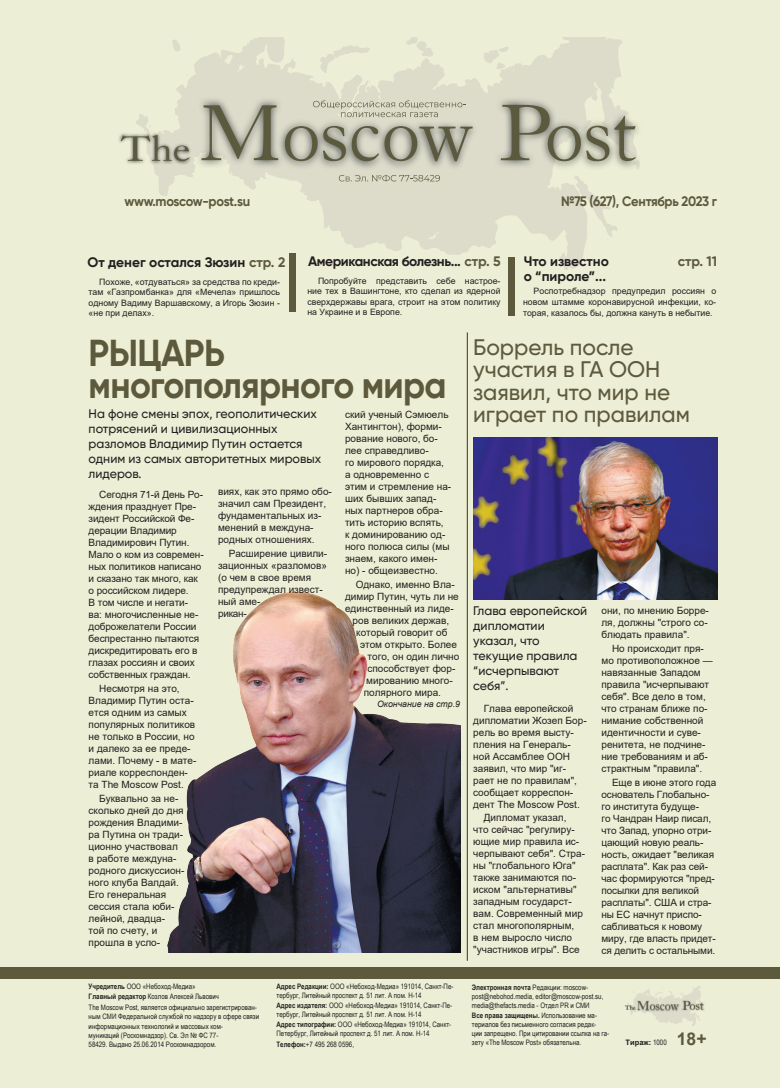
<style>
.page{position:relative;width:780px;height:1088px;background:#eceed5}
.page>*{position:absolute;margin:0;border:0;box-sizing:border-box;transform-origin:0 0}
.заголовок{font:700 37.5px "Gilroy";letter-spacing:-.02em;color:#5d593d;scale:.94 1}
.заголовок_3{font:500 22.5px/22.5px "Gilroy";color:#5d593d}
.t1{font:700 17.5px "Arial";color:#5d593d}
.анонс{font:700 13.75px "Gilroy";letter-spacing:-.005em;color:#231f20}
.заголовок-2{font:700 13.75px "Gilroy";letter-spacing:-.03em;color:#5d593d;scale:.94 1}
.анонс-2{font:700 13.75px "Gilroy";letter-spacing:-.03em;color:#231f20}
.анонс-3{font:700 13.75px "Gilroy";color:#5d593d}
.врезка{font:500 12.5px/15px "Gilroy";color:#231f20}
.text{font:10px/12px "Arial";color:#231f20}
.text-2{font:8.75px/10.5px "Arial";color:#231f20;text-align:justify}
.подпись_фото{font:italic 8.75px "Arial";color:#231f20}
.t2{font:7.5px/8.8px "Arial Narrow";color:#231f20}
.t3{font:700 7.5px "Arial";color:#231f20}
.s1{color:#5d593d}
.s2{font-weight:700}
.s3{font-family:"Arial Narrow";font-weight:400}
</style>
<div class="page">
<svg style="left:625px;top:986px;width:79px;height:40px"></svg>
<div style="left:0;top:967px;width:780px;height:11px;background:#5d593d"></div>
<svg style="left:136px;top:37px;width:486px;height:233px"></svg>
<img style="left:119px;top:129px;width:69px;height:39px">
<svg style="left:121px;top:135px;width:67px;height:26px"></svg>
<img style="left:188px;top:92px;width:297px;height:85px">
<svg style="left:201px;top:105px;width:77px;height:55px;background:#a7a694"></svg>
<svg style="left:285px;top:126px;width:32px;height:35px"></svg>
<svg style="left:323px;top:126px;width:23px;height:35px"></svg>
<svg style="left:352px;top:126px;width:120px;height:35px;background:#a3a391"></svg>
<img style="left:487px;top:91px;width:153px;height:85px">
<svg style="left:501px;top:105px;width:134px;height:56px;background:#b0b09d"></svg>
<svg style="left:339px;top:175px;width:101px;height:7px"></svg>
<svg style="left:313px;top:100px;width:153px;height:17px;background:#cbcab7"></svg>
<div style="left:289px;top:253px;width:7px;height:59px;background:#5d593d"></div>
<div style="left:508px;top:257px;width:7px;height:58px;background:#5d593d"></div>
<hr style="left:466px;top:332px;width:2px;height:629px;background:#5d593d">
<img style="left:473px;top:438px;width:244px;height:162px">
<img style="left:167px;top:592px;width:294px;height:360px">
<p class="заголовок-2" style="left:124px;top:193px;width:135px">www.moscow-post.su</p>
<p class="заголовок-2" style="left:561px;top:193px;width:167px">№75 (627), Сентябрь 2023 г</p>
<p class="анонс" style="left:87px;top:253px;width:199px">От денег остался Зюзин <span class="s1">стр. 2</span></p>
<p class="text-2" style="left:89px;top:276px;width:193px;text-indent:11px">Похоже, «отдуваться» за средства по креди&shy;там «Газпромбанка» для «Мечела» пришлось одному Вадиму Варшавскому, а Игорь Зюзин - «не при делах».</p>
<p class="анонс-2" style="left:308px;top:252px;width:194px">Американская болезнь... <span class="s1">стр. 5</span></p>
<p class="text-2" style="left:307px;top:275px;width:195px;text-indent:11px">Попробуйте представить себе настрое&shy;ние тех в Вашингтоне, кто сделал из ядерной сверхдержавы врага, строит на этом политику на Украине и в Европе.</p>
<p class="анонс" style="left:523px;top:253px;width:87px">Что известно</p>
<p class="анонс" style="left:523px;top:268px;width:84px">о “пироле”...</p>
<p class="text-2" style="left:523px;top:286px;width:195px;text-indent:11px">Роспотребнадзор предупредил россиян о новом штамме коронавирусной инфекции, ко&shy;торая, казалось бы, должна кануть в небытие.</p>
<p class="анонс-3" style="left:677px;top:253px;width:41px">стр. 11</p>
<p class="заголовок" style="left:89px;top:329px;width:146px">РЫЦАРЬ</p>
<p class="заголовок" style="left:89px;top:362px;width:382px">многополярного мира</p>
<p class="врезка" style="left:89px;top:406px;width:234px">На фоне смены эпох, геополитических потрясений и цивилизационных разломов Владимир Путин остается одним из самых авторитетных мировых лидеров.</p>
<p class="text" style="left:89px;top:488px;width:117px;text-indent:11px">Сегодня 71-й День Ро&shy;ждения празднует Пре&shy;зидент Российской Фе&shy;дерации Владимир<br>Владимирович Путин.<br>Мало о ком из современ&shy;ных политиков написано и сказано так много, как о российском лидере.<br>В том числе и негати&shy;ва: многочисленные не&shy;доброжелатели России беспрестанно пытаются дискредитировать его в глазах россиян и своих собственных граждан.</p>
<p class="text" style="left:89px;top:682px;width:109px;text-indent:11px">Несмотря на это,<br>Владимир Путин оста&shy;ется одним из самых популярных политиков не только в России, но и далеко за ее преде&shy;лами. Почему - в мате&shy;риале корреспонден&shy;та The Moscow Post.</p>
<p class="text" style="left:89px;top:792px;width:97px;text-indent:11px">Буквально за не&shy;сколько дней до дня рождения Владими&shy;ра Путина он тради&shy;ционно участвовал в работе междуна&shy;родного дискуссион&shy;ного клуба Валдай.<br>Его генеральная сессия стала юби&shy;лейной, двадца-<br>той по счету, и прошла в усло-</p>
<p class="text" style="left:345px;top:409px;width:108px">ский ученый Сэмюель<br>Хантингтон), форми&shy;рование нового, бо&shy;лее справедливо-<br>го мирового порядка, а одновременно с этим и стремление на&shy;ших бывших запад&shy;ных партнеров обра&shy;тить историю вспять,<br>к доминированию од&shy;ного полюса силы (мы знаем, какого имен&shy;но) - общеизвестно.</p>
<p class="text" style="left:355px;top:579px;width:100px">Однако, именно Вла-</p>
<p class="text" style="left:345px;top:591px;width:115px">димир Путин, чуть ли не</p>
<p class="text" style="left:345px;top:603px;width:110px">единственный из лиде-</p>
<p class="text" style="left:352px;top:615px;width:98px">ров великих держав,</p>
<p class="text" style="left:356px;top:627px;width:93px">который говорит об</p>
<p class="text" style="left:360px;top:639px;width:98px">этом открыто. Более</p>
<p class="text" style="left:367px;top:651px;width:93px">того, он один лично</p>
<p class="text" style="left:367px;top:663px;width:89px">способствует фор-</p>
<p class="text" style="left:366px;top:675px;width:88px">мированию много-</p>
<p class="text" style="left:364px;top:687px;width:79px">полярного мира.</p>
<p class="подпись_фото" style="left:377px;top:698px;width:84px">Окончание на стр.9</p>
<p class="text" style="left:218px;top:486px;width:115px">виях, как это прямо обо&shy;значил сам Президент, фундаментальных из&shy;менений в междуна&shy;родных отношениях.</p>
<p class="text" style="left:218px;top:547px;width:111px;text-indent:11px">Расширение цивили&shy;зационных «разломов» (о чем в свое время предупреждал извест&shy;ный аме-<br>рикан-</p>
<p class="заголовок_3" style="left:473px;top:335px;width:218px">Боррель после участия в ГА ООН заявил, что мир не играет по правилам</p>
<p class="врезка" style="left:473px;top:603px;width:116px">Глава европейской дипломатии указал, что текущие правила “исчерпывают себя”.</p>
<p class="text" style="left:473px;top:702px;width:115px;text-indent:11px">Глава европейской дипломатии Жозеп Бор&shy;рель во время высту&shy;пления на Генераль&shy;ной Ассамблее ООН заявил, что мир "иг&shy;рает не по правилам", сообщает корреспон&shy;дент The Moscow Post.</p>
<p class="text" style="left:473px;top:812px;width:113px;text-indent:11px">Дипломат указал,<br>что сейчас "регулиру&shy;ющие мир правила ис&shy;черпывают себя". Стра&shy;ны "глобального Юга" также занимаются по&shy;иском "альтернативы" западным государст&shy;вам. Современный мир стал многополярным,<br>в нем выросло число "участников игры". Все</p>
<p class="text" style="left:601px;top:604px;width:109px;text-align:justify">они, по мнению Борре&shy;ля, должны "строго со&shy;блюдать правила".</p>
<p class="text" style="left:601px;top:642px;width:113px;text-indent:11px">Но происходит пря&shy;мо противоположное — навязанные Западом правила "исчерпывают себя". Все дело в том, что странам ближе по&shy;нимание собственной идентичности и суве&shy;ренитета, не подчине&shy;ние требованиям и аб&shy;страктным "правила".</p>
<p class="text" style="left:601px;top:776px;width:116px;text-indent:11px">Еще в июне этого года основатель Глобально&shy;го института будуще-<br>го Чандран Наир писал, что Запад, упорно отри&shy;цающий новую реаль&shy;ность, ожидает "великая расплата". Как раз сей&shy;час формируются "пред&shy;посылки для великой расплаты". США и стра&shy;ны ЕС начнут приспо&shy;сабливаться к новому миру, где власть придет&shy;ся делить с остальными.</p>
<p class="t2" style="left:89px;top:981px;width:170px;line-height:10.5px"><span class="s2">Учредитель</span> ООО «Небоход-Медиа»<br><span class="s2">Главный редактор</span> Козлов Алексей Львович<br>The Moscow Post, является официально зарегистрирован-</p>
<p class="t2" style="left:89px;top:1010px;width:172px;line-height:10.5px">ным СМИ Федеральной службой по надзору в сфере связи информационных технологий и массовых ком-</p>
<p class="t2" style="left:89px;top:1030px;width:131px">муникаций (Роскомнадзор). Св. Эл № ФС 77-<br>58429. Выдано 25.06.2014 Роскомнадзором.</p>
<p class="t2" style="left:276px;top:981px;width:178px"><span class="s2">Адрес Редакции:</span> ООО «Небоход-Медиа» 191014, Санкт-Пе&shy;тербург, Литейный проспект д. 51 лит. А пом. H-14</p>
<p class="t2" style="left:276px;top:1001px;width:177px"><span class="s2">Адрес издателя:</span> ООО «Небоход-Медиа» 191014, Санкт-Пе&shy;тербург, Литейный проспект д. 51 лит. А пом. H-14</p>
<p class="t2" style="left:276px;top:1020px;width:176px"><span class="s2">Адрес типографии:</span> ООО «Небоход-Медиа» 191014, Санкт-<br>Петербург, Литейный проспект д. 51 лит. А пом. H-14</p>
<p class="t2" style="left:276px;top:1039px;width:79px"><span class="s2">Телефон:</span>+7 495 268 0596,</p>
<p class="t3" style="left:625px;top:1037px;width:43px">Тираж: <span class="s3">1000</span></p>
<p class="t2" style="left:472px;top:983px;width:133px"><span class="s2">Электронная почта</span> Редакции: moscow&shy;post@nebohod.media, editor@moscow-post.su, media@thefacts.media - Отдел PR и СМИ</p>
<p class="t2" style="left:472px;top:1011px;width:139px"><span class="s2">Все права защищены.</span> Использование ма&shy;териалов без письменного согласия редак-<br>ции запрещено. При цитировании ссылка на га&shy;зету «The Moscow Post» обязательна.</p>
<h3 class="t1" style="left:677px;top:1026px;width:31px">18+</h3>
</div>
